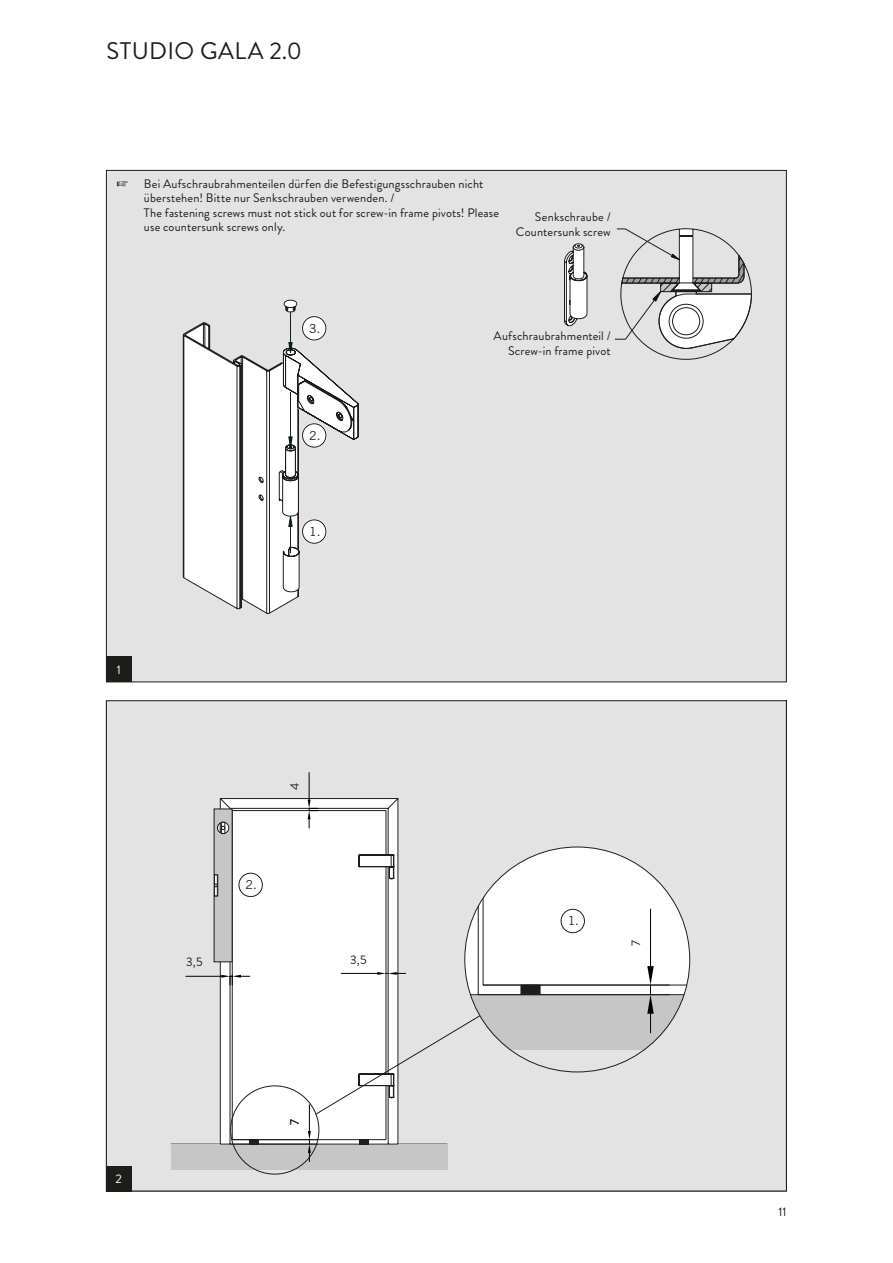
<style>
.page{position:relative;width:893px;height:1263px;background:#fff}
.page>*{position:absolute;margin:0;border:0;box-sizing:border-box;transform-origin:0 0}
.t1{font:24px "Brandon Grotesque";letter-spacing:.015em;color:#1d1d1b}
.t2{font:12.3px/14.2px "Brandon Grotesque";letter-spacing:.01em;color:#1d1d1b;text-align:right}
.t3{font:12.3px "Trade Gothic";color:#1d1d1b}
.t4{font:12.3px "Brandon Grotesque";color:#fff}
</style>
<div class="page">
<div style="left:106px;top:701px;width:680px;height:490px;background:#e3e3e3"></div>
<div style="left:171px;top:1144px;width:276px;height:25px;background:#c6c6c6"></div>
<hr style="left:186px;top:976px;width:35px;height:1px;background:#000">
<div style="left:106px;top:170px;width:680px;height:512px;background:#e3e3e3"></div>
<svg style="left:183px;top:299px;width:176px;height:315px"></svg>
<div style="left:106px;top:657px;width:26px;height:25px;background:#1d1d1b"></div>
<svg style="left:614px;top:228px;width:138px;height:131px"></svg>
<svg style="left:564px;top:243px;width:24px;height:84px"></svg>
<div style="left:106px;top:1166px;width:26px;height:25px;background:#1d1d1b"></div>
<div style="left:301px;top:519px;width:26px;height:25px;border:2px solid #fff;border-radius:50%"></div>
<div style="left:303px;top:520px;width:23px;height:23px;background:#fff;border-radius:50%"></div>
<div style="left:302px;top:519px;width:24px;height:25px;border:1px solid #1d1d1b;border-radius:50%"></div>
<div style="left:301px;top:423px;width:26px;height:25px;border:2px solid #fff;border-radius:50%"></div>
<div style="left:303px;top:424px;width:23px;height:23px;background:#fff;border-radius:50%"></div>
<div style="left:302px;top:423px;width:24px;height:25px;border:1px solid #1d1d1b;border-radius:50%"></div>
<div style="left:301px;top:316px;width:26px;height:25px;border:2px solid #fff;border-radius:50%"></div>
<div style="left:303px;top:317px;width:23px;height:23px;background:#fff;border-radius:50%"></div>
<div style="left:302px;top:316px;width:24px;height:24px;border:1px solid #1d1d1b;border-radius:50%"></div>
<svg style="left:214px;top:772px;width:476px;height:389px"></svg>
<div style="left:560px;top:908px;width:25px;height:26px;border:2px solid #fff;border-radius:50%"></div>
<div style="left:561px;top:909px;width:23px;height:24px;background:#fff;border-radius:50%"></div>
<div style="left:561px;top:909px;width:24px;height:24px;border:1px solid #1d1d1b;border-radius:50%"></div>
<div style="left:238px;top:872px;width:25px;height:26px;border:2px solid #fff;border-radius:50%"></div>
<div style="left:239px;top:873px;width:23px;height:23px;background:#fff;border-radius:50%"></div>
<div style="left:239px;top:873px;width:24px;height:24px;border:1px solid #1d1d1b;border-radius:50%"></div>
<h1 class="t1" style="left:106px;top:35px;width:197px">STUDIO GALA 2.0</h1>
<p class="t2" style="left:144px;top:177px;width:357px;text-align:left">Bei Aufschraubrahmenteilen dürfen die Befestigungsschrauben nicht überstehen! Bitte nur Senkschrauben verwenden. /<br>The fastening screws must not stick out for screw-in frame pivots! Please use countersunk screws only.</p>
<p class="t2" style="left:516px;top:210px;width:96px">Senkschraube /<br>Countersunk screw</p>
<p class="t3" style="left:309px;top:321px;width:13px">3.</p>
<p class="t3" style="left:309px;top:428px;width:13px">2.</p>
<p class="t3" style="left:309px;top:525px;width:13px">1.</p>
<p class="t2" style="left:494px;top:329px;width:119px">Aufschraubrahmenteil /<br>Screw-in frame pivot</p>
<p class="t4" style="left:117px;top:661px;width:6px">1</p>
<p class="t2" style="left:288px;top:790px;width:9px;rotate:-90deg">4</p>
<p class="t3" style="left:246px;top:878px;width:13px">2.</p>
<p class="t2" style="left:186px;top:955px;width:18px">3,5</p>
<p class="t2" style="left:350px;top:952px;width:18px">3,5</p>
<p class="t3" style="left:568px;top:914px;width:13px">1.</p>
<p class="t2" style="left:629px;top:946px;width:7px;rotate:-90deg">7</p>
<p class="t4" style="left:116px;top:1170px;width:8px">2</p>
<p class="t2" style="left:288px;top:1125px;width:7px;rotate:-90deg">7</p>
<p class="t2" style="left:779px;top:1204px;width:10px">11</p>
</div>
